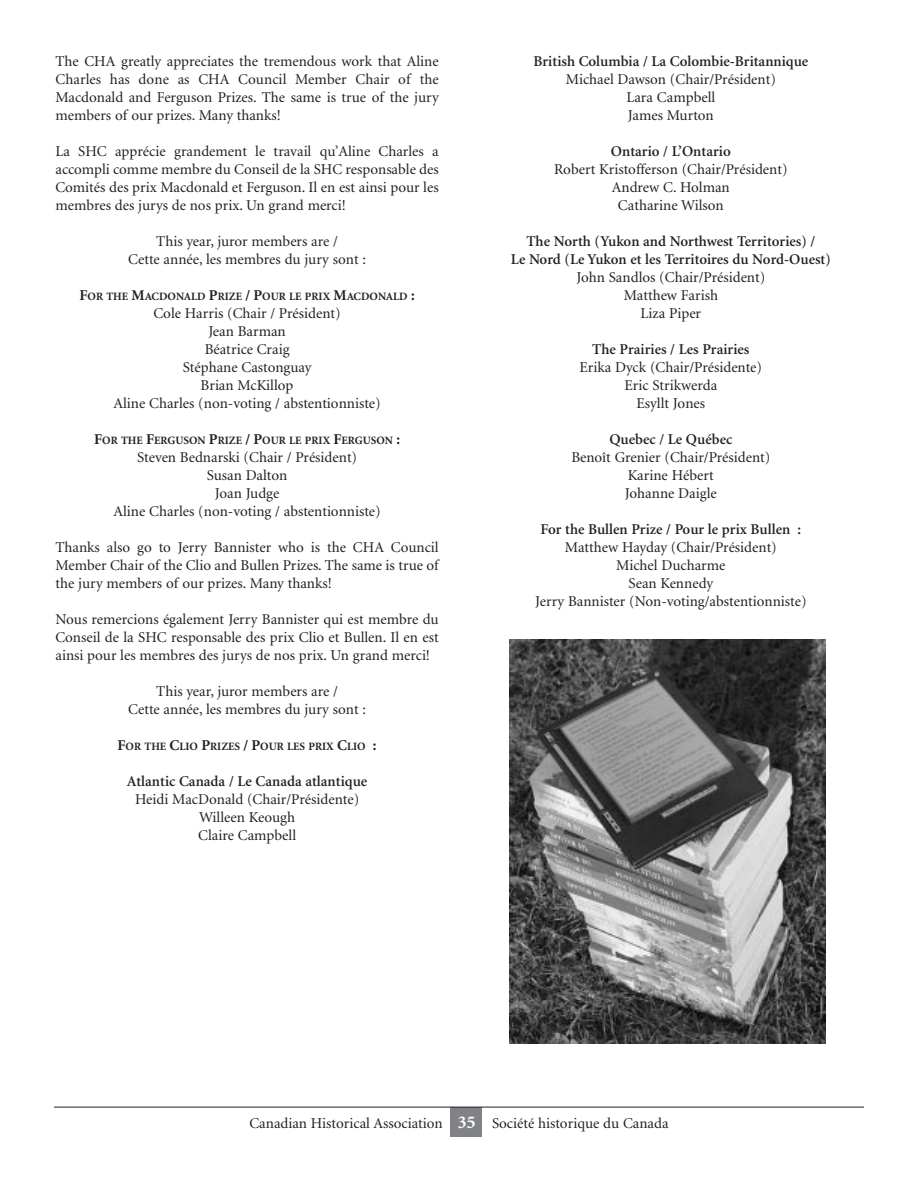
<style>
.page{position:relative;width:918px;height:1188px;background:#fff}
.page>*{position:absolute;margin:0;border:0;box-sizing:border-box;transform-origin:0 0}
.t1{font:15px/18px "Minion";color:#231f20;text-align:center}
.t2{font:600 15px/18px "Minion";color:#231f20;text-align:center}
.t3{font:700 11.25px "Minion";color:#231f20}
.s1{font-size:15px}
.s2{font-weight:700;font-size:18px;color:#fff}
</style>
<div class="page">
<div style="left:451px;top:1108px;width:31px;height:29px;background:#808285"></div>
<hr style="left:54px;top:1107px;width:810px;height:1px;background:#231f20">
<img style="left:510px;top:640px;width:315px;height:403px">
<p class="t1" style="left:56px;top:54px;width:385px;text-align:justify">The CHA greatly appreciates the tremendous work that Aline Charles has done as CHA Council Member Chair of the Macdonald and Ferguson Prizes. The same is true of the jury members of our prizes. Many thanks!</p>
<p class="t1" style="left:56px;top:144px;width:385px;text-align:justify">La SHC apprécie grandement le travail qu’Aline Charles a accompli comme membre du Conseil de la SHC responsable des Comités des prix Macdonald et Ferguson. Il en est ainsi pour les membres des jurys de nos prix. Un grand merci!</p>
<p class="t1" style="left:128px;top:234px;width:239px">This year, juror members are /<br>Cette année, les membres du jury sont :</p>
<p class="t3" style="left:80px;top:292px;width:337px"><span class="s1">F</span>OR THE <span class="s1">M</span>ACDONALD <span class="s1">P</span>RIZE <span class="s1">/ P</span>OUR LE PRIX <span class="s1">M</span>ACDONALD <span class="s1">:</span></p>
<p class="t1" style="left:113px;top:306px;width:269px">Cole Harris (Chair / Président)<br>Jean Barman<br>Béatrice Craig<br>Stéphane Castonguay<br>Brian McKillop<br>Aline Charles (non-voting / abstentionniste)</p>
<p class="t3" style="left:94px;top:436px;width:307px"><span class="s1">F</span>OR THE <span class="s1">F</span>ERGUSON <span class="s1">P</span>RIZE <span class="s1">/ P</span>OUR LE PRIX <span class="s1">F</span>ERGUSON <span class="s1">:</span></p>
<p class="t1" style="left:113px;top:450px;width:269px">Steven Bednarski (Chair / Président)<br>Susan Dalton<br>Joan Judge<br>Aline Charles (non-voting / abstentionniste)</p>
<p class="t1" style="left:55px;top:540px;width:385px;text-align:justify">Thanks also go to Jerry Bannister who is the CHA Council Member Chair of the Clio and Bullen Prizes. The same is true of the jury members of our prizes. Many thanks!</p>
<p class="t1" style="left:55px;top:612px;width:385px;text-align:justify">Nous remercions également Jerry Bannister qui est membre du Conseil de la SHC responsable des prix Clio et Bullen. Il en est ainsi pour les membres des jurys de nos prix. Un grand merci!</p>
<p class="t1" style="left:128px;top:684px;width:239px">This year, juror members are /<br>Cette année, les membres du jury sont :</p>
<p class="t3" style="left:118px;top:742px;width:261px"><span class="s1">F</span>OR THE <span class="s1">C</span>LIO <span class="s1">P</span>RIZES <span class="s1">/ P</span>OUR LES PRIX <span class="s1">C</span>LIO <span class="s1">:</span></p>
<p class="t2" style="left:127px;top:774px;width:242px">Atlantic Canada / Le Canada atlantique</p>
<p class="t1" style="left:135px;top:792px;width:226px">Heidi MacDonald (Chair/Présidente)<br>Willeen Keough<br>Claire Campbell</p>
<p class="t2" style="left:533px;top:54px;width:276px">British Columbia / La Colombie-Britannique</p>
<p class="t1" style="left:566px;top:72px;width:212px">Michael Dawson (Chair/Président)<br>Lara Campbell<br>James Murton</p>
<p class="t2" style="left:611px;top:144px;width:121px">Ontario / L’Ontario</p>
<p class="t1" style="left:554px;top:162px;width:235px">Robert Kristofferson (Chair/Président)<br>Andrew C. Holman<br>Catharine Wilson</p>
<p class="t2" style="left:511px;top:234px;width:321px">The North (Yukon and Northwest Territories) /<br>Le Nord (Le Yukon et les Territoires du Nord-Ouest)</p>
<p class="t1" style="left:576px;top:270px;width:190px">John Sandlos (Chair/Président)<br>Matthew Farish<br>Liza Piper</p>
<p class="t2" style="left:592px;top:342px;width:159px">The Prairies / Les Prairies</p>
<p class="t1" style="left:580px;top:360px;width:184px">Erika Dyck (Chair/Présidente)<br>Eric Strikwerda<br>Esyllt Jones</p>
<p class="t2" style="left:609px;top:432px;width:124px">Quebec / Le Québec</p>
<p class="t1" style="left:571px;top:450px;width:201px">Benoît Grenier (Chair/Président)<br>Karine Hébert<br>Johanne Daigle</p>
<p class="t2" style="left:541px;top:522px;width:262px">For the Bullen Prize / Pour le prix Bullen :</p>
<p class="t1" style="left:535px;top:540px;width:273px">Matthew Hayday (Chair/Président)<br>Michel Ducharme<br>Sean Kennedy<br>Jerry Bannister (Non-voting/abstentionniste)</p>
<p class="t1" style="left:249px;top:1116px;width:421px">Canadian Historical Association <span class="s2">35</span> Société historique du Canada</p>
</div>
